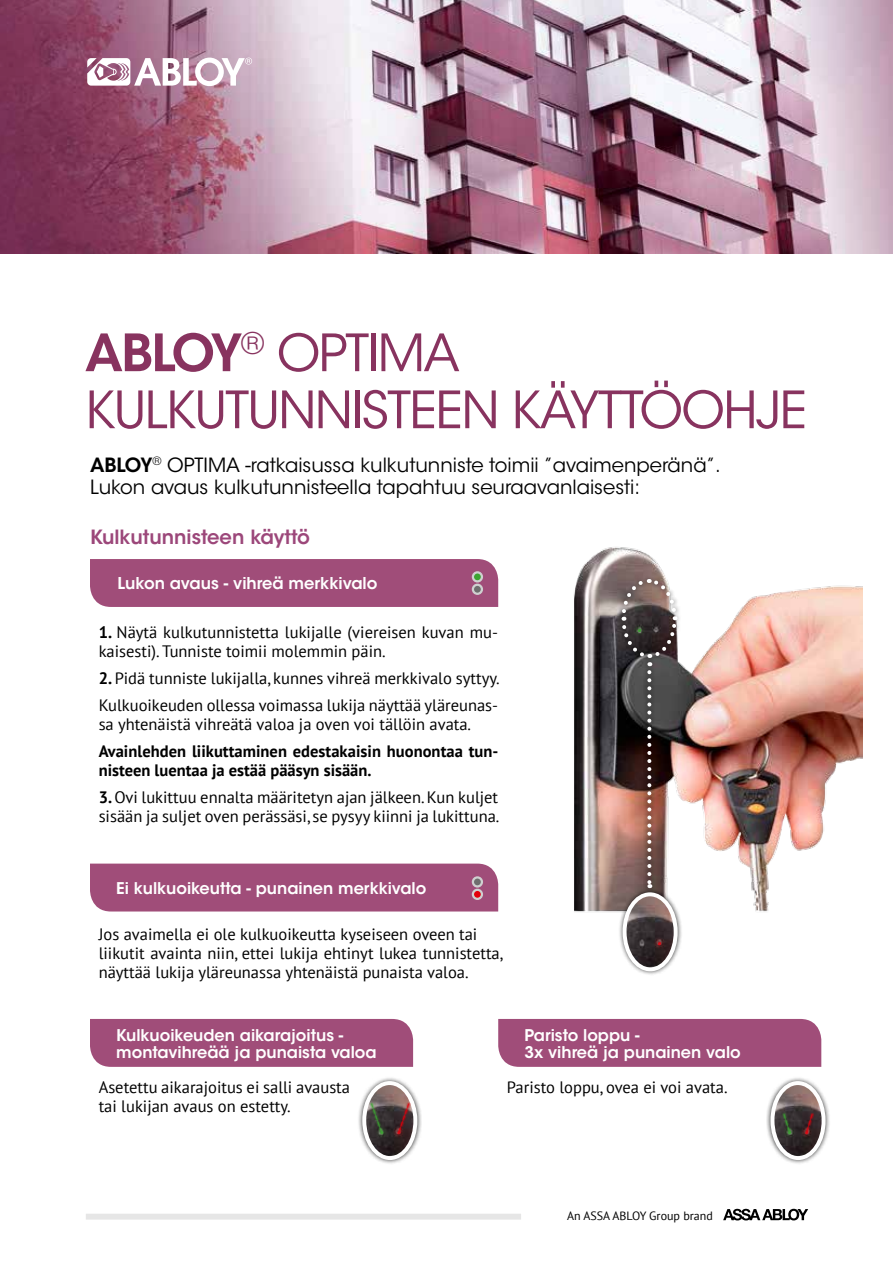
<style>
.page{position:relative;width:893px;height:1263px;background:#fff}
.page>*{position:absolute;margin:0;border:0;box-sizing:border-box;transform-origin:0 0}
.t1{font:51px/57px "ITC Avant Garde Std";letter-spacing:-.03em;color:#88335f}
.t2{font:19.5px/22.5px "ITC Avant Garde Std";color:#000}
.t3{font:600 19.5px "ITC Avant Garde Std";color:#9c477a}
.t4{font:16.5px/18.8px "PT Sans";color:#000}
.t5{font:700 16.5px/18.8px "PT Sans";letter-spacing:.005em;color:#000}
.t6{font:600 16.2px "ITC Avant Garde Std";color:#fff}
.t7{font:600 16.05px/16.8px "ITC Avant Garde Std";color:#fff}
.t8{font:12px "PT Sans";color:#000}
.s1{font-weight:600}
.s2{font-weight:700}
</style>
<div class="page">
<div style="left:90px;top:559px;width:408px;height:48px;background:#a04d79"></div>
<div style="left:90px;top:863px;width:408px;height:48px;background:#a04d79"></div>
<div style="left:90px;top:1019px;width:323px;height:48px;background:#a04d79"></div>
<div style="left:498px;top:1019px;width:323px;height:48px;background:#a04d79"></div>
<img style="left:0;top:0;width:893px;height:253px">
<div style="left:86px;top:1214px;width:435px;height:6px;background:#e6e6e6"></div>
<svg style="left:723px;top:1209px;width:85px;height:11px"></svg>
<svg style="left:87px;top:58px;width:165px;height:28px"></svg>
<div style="left:473px;top:572px;width:9px;height:9px;background:#3ca432;border-radius:50%"></div>
<div style="left:472px;top:571px;width:11px;height:11px;border:2px solid #cfd0d0;border-radius:50%"></div>
<div style="left:473px;top:585px;width:9px;height:9px;background:#6e6e6e;border-radius:50%"></div>
<div style="left:472px;top:584px;width:11px;height:11px;border:2px solid #cfd0d0;border-radius:50%"></div>
<div style="left:473px;top:877px;width:9px;height:9px;background:#6e6e6e;border-radius:50%"></div>
<div style="left:472px;top:876px;width:11px;height:11px;border:2px solid #cfd0d0;border-radius:50%"></div>
<div style="left:473px;top:890px;width:9px;height:9px;background:#e3000b;border-radius:50%"></div>
<div style="left:472px;top:889px;width:11px;height:11px;border:2px solid #cfd0d0;border-radius:50%"></div>
<img style="left:574px;top:547px;width:288px;height:366px">
<div style="left:617px;top:574px;width:64px;height:89px;background:#000;opacity:.75"></div>
<div style="left:766px;top:1076px;width:64px;height:89px;background:#000;opacity:.75"></div>
<img style="left:772px;top:1083px;width:52px;height:75px">
<div style="left:770px;top:1081px;width:56px;height:79px;border:4px solid #fff;border-radius:50%"></div>
<div style="left:357px;top:1076px;width:65px;height:89px;background:#000;opacity:.75"></div>
<img style="left:364px;top:1083px;width:52px;height:75px">
<div style="left:362px;top:1081px;width:56px;height:79px;border:4px solid #fff;border-radius:50%"></div>
<div style="left:643px;top:658px;width:13px;height:235px;background:#000;opacity:.75"></div>
<svg style="left:647px;top:672px;width:4px;height:216px"></svg>
<div style="left:618px;top:888px;width:64px;height:88px;background:#000;opacity:.75"></div>
<img style="left:624px;top:894px;width:52px;height:75px">
<div style="left:622px;top:892px;width:56px;height:79px;border:4px solid #fff;border-radius:50%"></div>
<div style="left:652px;top:936px;width:14px;height:14px;background:#e3000b;opacity:.3"></div>
<svg style="left:657px;top:941px;width:4px;height:4px"></svg>
<svg style="left:619px;top:577px;width:60px;height:89px;background:#675e5d"></svg>
<div style="left:392px;top:1125px;width:14px;height:14px;background:#e3000b;opacity:.3"></div>
<div style="left:799px;top:1125px;width:14px;height:14px;background:#e3000b;opacity:.3"></div>
<div style="left:375px;top:1125px;width:14px;height:14px;background:#3ca432;opacity:.3"></div>
<div style="left:782px;top:1125px;width:14px;height:14px;background:#2f2c2b"></div>
<div style="left:368px;top:1100px;width:17px;height:35px;background:#3ca432;opacity:.5"></div>
<div style="left:369px;top:1101px;width:14px;height:32px;background:#3ca432;opacity:.7"></div>
<svg style="left:371px;top:1103px;width:12px;height:31px"></svg>
<div style="left:780px;top:1111px;width:13px;height:24px;background:#3ca432;opacity:.5"></div>
<div style="left:781px;top:1112px;width:11px;height:21px;background:#403c3c"></div>
<svg style="left:783px;top:1113px;width:8px;height:21px"></svg>
<div style="left:396px;top:1100px;width:16px;height:35px;background:#382626"></div>
<div style="left:397px;top:1101px;width:14px;height:32px;background:#e3000b;opacity:.7"></div>
<svg style="left:397px;top:1103px;width:13px;height:31px"></svg>
<div style="left:803px;top:1111px;width:13px;height:24px;background:#2e2020"></div>
<div style="left:804px;top:1112px;width:11px;height:21px;background:#e3000b;opacity:.7"></div>
<svg style="left:804px;top:1113px;width:9px;height:21px"></svg>
<h1 class="t1" style="left:85px;top:325px;width:724px"><span class="s1">ABLOY</span><sup>®</sup> OPTIMA<br>KULKUTUNNISTEEN KÄYTTÖOHJE</h1>
<p class="t2" style="left:90px;top:453px;width:632px"><span class="s1">ABLOY</span><sup>®</sup> OPTIMA -ratkaisussa kulkutunniste toimii ”avaimenperänä”.<br>Lukon avaus kulkutunnisteella tapahtuu seuraavanlaisesti:</p>
<p class="t3" style="left:90px;top:524px;width:222px">Kulkutunnisteen käyttö</p>
<p class="t6" style="left:118px;top:573px;width:261px">Lukon avaus - vihreä merkkivalo</p>
<p class="t4" style="left:99px;top:622px;width:401px"><span class="s2">1.</span> Näytä kulkutunnistetta lukijalle (viereisen kuvan mu&shy;kaisesti). Tunniste toimii molemmin päin.</p>
<p class="t4" style="left:99px;top:664px;width:402px;line-height:27.3px"><span class="s2">2.</span> Pidä tunniste lukijalla, kunnes vihreä merkkivalo syttyy.<br>Kulkuoikeuden ollessa voimassa lukija näyttää yläreunas-</p>
<p class="t4" style="left:99px;top:714px;width:374px">sa yhtenäistä vihreätä valoa ja oven voi tällöin avata.</p>
<p class="t5" style="left:99px;top:742px;width:401px">Avainlehden liikuttaminen edestakaisin huonontaa tun&shy;nisteen luentaa ja estää pääsyn sisään.</p>
<p class="t4" style="left:99px;top:788px;width:402px"><span class="s2">3.</span> Ovi lukittuu ennalta määritetyn ajan jälkeen. Kun kuljet sisään ja suljet oven perässäsi, se pysyy kiinni ja lukittuna.</p>
<p class="t7" style="left:116px;top:880px;width:312px">Ei kulkuoikeutta - punainen merkkivalo</p>
<p class="t4" style="left:99px;top:925px;width:406px">Jos avaimella ei ole kulkuoikeutta kyseiseen oveen tai liikutit avainta niin, ettei lukija ehtinyt lukea tunnistetta, näyttää lukija yläreunassa yhtenäistä punaista valoa.</p>
<p class="t7" style="left:116px;top:1026px;width:262px">Kulkuoikeuden aikarajoitus - montavihreää ja punaista valoa</p>
<p class="t7" style="left:524px;top:1026px;width:218px">Paristo loppu -<br>3x vihreä ja punainen valo</p>
<p class="t4" style="left:99px;top:1078px;width:253px">Asetettu aikarajoitus ei salli avausta tai lukijan avaus on estetty.</p>
<p class="t4" style="left:507px;top:1078px;width:222px">Paristo loppu, ovea ei voi avata.</p>
<p class="t8" style="left:567px;top:1208px;width:147px">An ASSA ABLOY Group brand</p>
</div>
